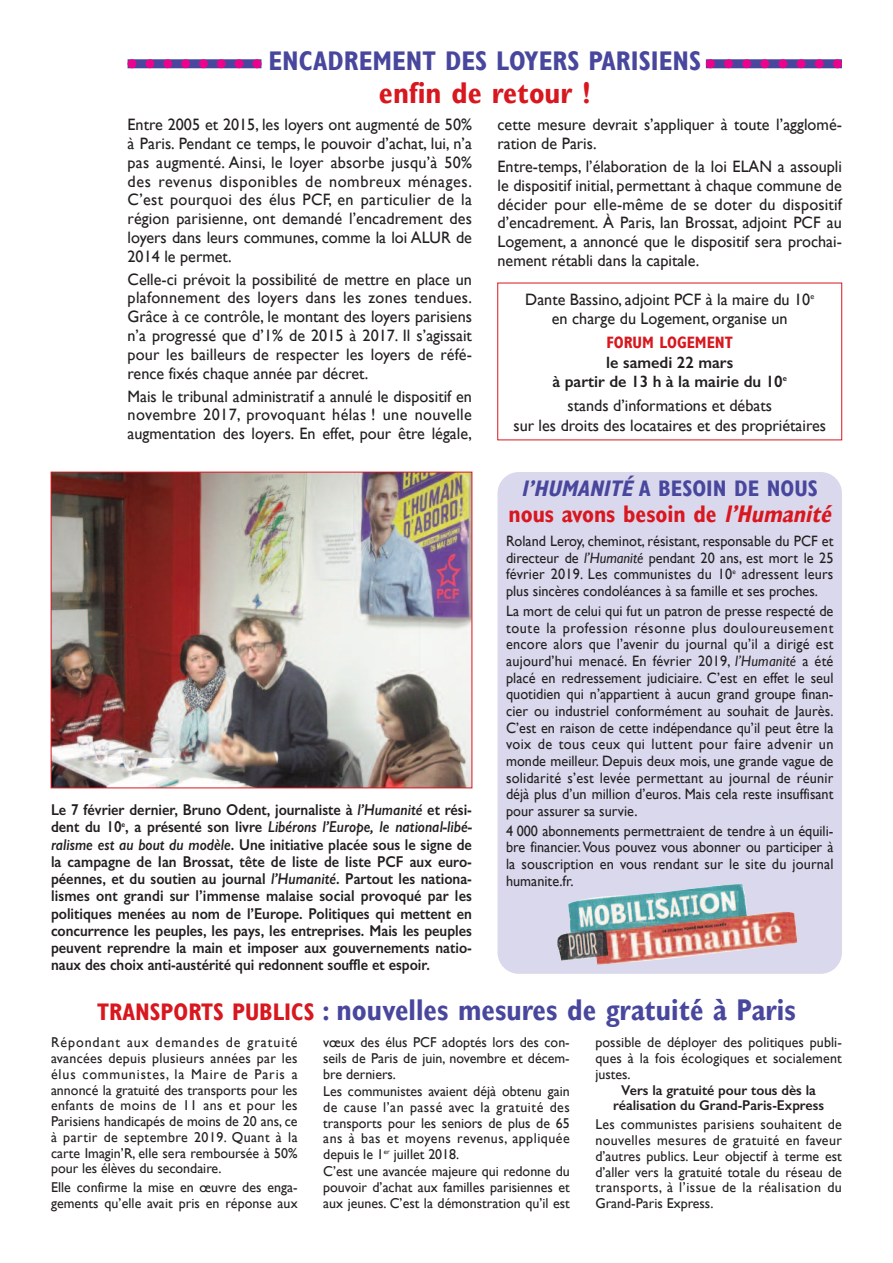
<style>
.page{position:relative;width:893px;height:1263px;background:#fff}
.page>*{position:absolute;margin:0;border:0;box-sizing:border-box;transform-origin:0 0}
.t1{font:700 condensed 30px "Gill Sans";color:#48479d;scale:.96 1}
.t2{font:700 condensed 30px "Gill Sans";color:#d8171f}
.t3{font:700 condensed 27px "Gill Sans";color:#48479d}
.t4{font:700 condensed 24px "Gill Sans";color:#d8171f;scale:.96 1}
.t5{font:700 condensed 22.5px "Gill Sans";color:#48479d}
.t6{font:16.5px/18.8px "Gill Sans";color:#231f20;text-align:justify}
.t7{font:600 16.5px/19.5px "Gill Sans";color:#231f20;text-align:center}
.t8{font:700 condensed 16.5px "Gill Sans";color:#d8171f}
.t9{font:600 15.75px/17.2px "Gill Sans";color:#231f20;text-align:justify;scale:.91 1}
.t10{font:15px/16.6px "Gill Sans";color:#231f20;text-align:justify;scale:.95 1}
.t11{font:14.25px/15.8px "Gill Sans";color:#231f20;text-align:justify}
.t12{font:600 14.25px/15.8px "Gill Sans";color:#231f20;text-align:center}
.s1{font-style:italic}
.s2{font-size:24px;color:#d8171f}
</style>
<div class="page">
<div style="left:497px;top:472px;width:345px;height:502px;background:#dad8ec;border-radius:21px"></div>
<svg style="left:706px;top:59px;width:136px;height:9px"></svg>
<svg style="left:128px;top:59px;width:133px;height:9px"></svg>
<img style="left:53px;top:474px;width:417px;height:312px">
<div style="left:51px;top:472px;width:421px;height:316px;border:1px solid #d8171f"></div>
<img style="left:557px;top:884px;width:240px;height:81px">
<div style="left:497px;top:283px;width:345px;height:157px;border:1px solid #d8171f"></div>
<h2 class="t3" style="left:268px;top:44px;width:434px">ENCADREMENT DES LOYERS PARISIENS</h2>
<h1 class="t2" style="left:379px;top:75px;width:213px">ENFIN DE RETOUR !</h1>
<p class="t6" style="left:128px;top:115px;width:346px">Entre 2005 et 2015, les loyers ont augmenté de 50% à Paris. Pendant ce temps, le pouvoir d’achat, lui, n’a pas augmenté. Ainsi, le loyer absorbe jusqu’à 50% des revenus disponibles de nombreux ménages.<br>C’est pourquoi des élus PCF, en particulier de la région parisienne, ont demandé l’encadrement des loyers dans leurs communes, comme la loi ALUR de 2014 le permet.</p>
<p class="t6" style="left:128px;top:270px;width:346px">Celle-ci prévoit la possibilité de mettre en place un plafonnement des loyers dans les zones tendues.<br>Grâce à ce contrôle, le montant des loyers parisiens n’a progressé que d’1% de 2015 à 2017. Il s’agissait pour les bailleurs de respecter les loyers de réfé&shy;rence fixés chaque année par décret.</p>
<p class="t6" style="left:128px;top:386px;width:346px">Mais le tribunal administratif a annulé le dispositif en novembre 2017, provoquant hélas ! une nouvelle augmentation des loyers. En effet, pour être légale,</p>
<p class="t9" style="left:51px;top:801px;width:464px">Le 7 février dernier, Bruno Odent, journaliste à <span class="s1">l’Humanité</span> et rési&shy;dent du 10<sup>e</sup>, a présenté son livre <span class="s1">Libérons l’Europe, le national-libé&shy;ralisme est au bout du modèle</span>. Une initiative placée sous le signe de la campagne de Ian Brossat, tête de liste de liste PCF aux euro&shy;péennes, et du soutien au journal <span class="s1">l’Humanité</span>. Partout les nationa&shy;lismes ont grandi sur l’immense malaise social provoqué par les politiques menées au nom de l’Europe. Politiques qui mettent en concurrence les peuples, les pays, les entreprises. Mais les peuples peuvent reprendre la main et imposer aux gouvernements natio&shy;naux des choix anti-austérité qui redonnent souffle et espoir.</p>
<p class="t6" style="left:497px;top:115px;width:346px">cette mesure devrait s’appliquer à toute l’agglomé&shy;ration de Paris.</p>
<p class="t6" style="left:497px;top:157px;width:346px">Entre-temps, l’élaboration de la loi ELAN a assoupli le dispositif initial, permettant à chaque commune de décider pour elle-même de se doter du dispositif d’encadrement. À Paris, Ian Brossat, adjoint PCF au Logement, a annoncé que le dispositif sera prochai&shy;nement rétabli dans la capitale.</p>
<p class="t6" style="left:525px;top:290px;width:291px;line-height:19.5px;text-align:center">Dante Bassino, adjoint PCF à la maire du 10<sup>e </sup>en charge du Logement, organise un</p>
<p class="t8" style="left:606px;top:333px;width:128px">FORUM LOGEMENT</p>
<p class="t7" style="left:552px;top:352px;width:236px">le samedi 22 mars<br>à partir de 13 h à la mairie du 10<sup>e</sup></p>
<p class="t6" style="left:513px;top:396px;width:314px;line-height:19.5px;text-align:center">stands d’informations et débats<br>sur les droits des locataires et des propriétaires</p>
<h3 class="t5" style="left:522px;top:475px;width:298px"><span class="s1">l’Humanité</span>A BESOIN DE NOUS</h3>
<h3 class="t4" style="left:508px;top:499px;width:343px">NOUS AVONS BESOIN DE <span class="s1">l’Humanité</span></h3>
<p class="t10" style="left:506px;top:533px;width:346px">Roland Leroy, cheminot, résistant, responsable du PCF et directeur de <span class="s1">l’Humanité</span> pendant 20 ans, est mort le 25 février 2019. Les communistes du 10<sup>e</sup> adressent leurs plus sincères condoléances à sa famille et ses proches.</p>
<p class="t10" style="left:506px;top:602px;width:346px">La mort de celui qui fut un patron de presse respecté de toute la profession résonne plus douloureusement encore alors que l’avenir du journal qu’il a dirigé est aujourd’hui menacé. En février 2019, <span class="s1">l’Humanité</span> a été placé en redressement judiciaire. C’est en effet le seul quotidien qui n’appartient à aucun grand groupe finan&shy;cier ou industriel conformément au souhait de Jaurès.<br>C’est en raison de cette indépendance qu’il peut être la voix de tous ceux qui luttent pour faire advenir un monde meilleur. Depuis deux mois, une grande vague de solidarité s’est levée permettant au journal de réunir déjà plus d’un million d’euros. Mais cela reste insuffisant pour assurer sa survie.</p>
<p class="t10" style="left:506px;top:822px;width:346px">4 000 abonnements permettraient de tendre à un équili&shy;bre financier.Vous pouvez vous abonner ou participer à la souscription en vous rendant sur le site du journal humanite.fr.</p>
<h1 class="t1" style="left:97px;top:992px;width:729px"><span class="s2">TRANSPORTS PUBLICS</span> : NOUVELLES MESURES DE GRATUITÉ À PARIS</h1>
<p class="t11" style="left:51px;top:1035px;width:248px">Répondant aux demandes de gratuité avancées depuis plusieurs années par les élus communistes, la Maire de Paris a annoncé la gratuité des transports pour les enfants de moins de 11 ans et pour les Parisiens handicapés de moins de 20 ans, ce à partir de septembre 2019. Quant à la carte Imagin’R, elle sera remboursée à 50% pour les élèves du secondaire.</p>
<p class="t11" style="left:51px;top:1179px;width:248px">Elle confirme la mise en œuvre des enga&shy;gements qu’elle avait pris en réponse aux</p>
<p class="t11" style="left:323px;top:1034px;width:248px;text-align:left">vœux des élus PCF adoptés lors des con&shy;seils de Paris de juin, novembre et décem&shy;bre derniers.<br>Les communistes avaient déjà obtenu gain de cause l’an passé avec la gratuité des transports pour les seniors de plus de 65 ans à bas et moyens revenus, appliquée depuis le 1<sup>er</sup> juillet 2018.<br>C’est une avancée majeure qui redonne du pouvoir d’achat aux familles parisiennes et aux jeunes. C’est la démonstration qu’il est</p>
<p class="t11" style="left:595px;top:1035px;width:248px">possible de déployer des politiques publi&shy;ques à la fois écologiques et socialement justes.</p>
<p class="t12" style="left:613px;top:1082px;width:212px">Vers la gratuité pour tous dès la réalisation du Grand-Paris-Express</p>
<p class="t11" style="left:595px;top:1116px;width:248px">Les communistes parisiens souhaitent de nouvelles mesures de gratuité en faveur d’autres publics. Leur objectif à terme est d’aller vers la gratuité totale du réseau de transports, à l’issue de la réalisation du Grand-Paris Express.</p>
</div>
